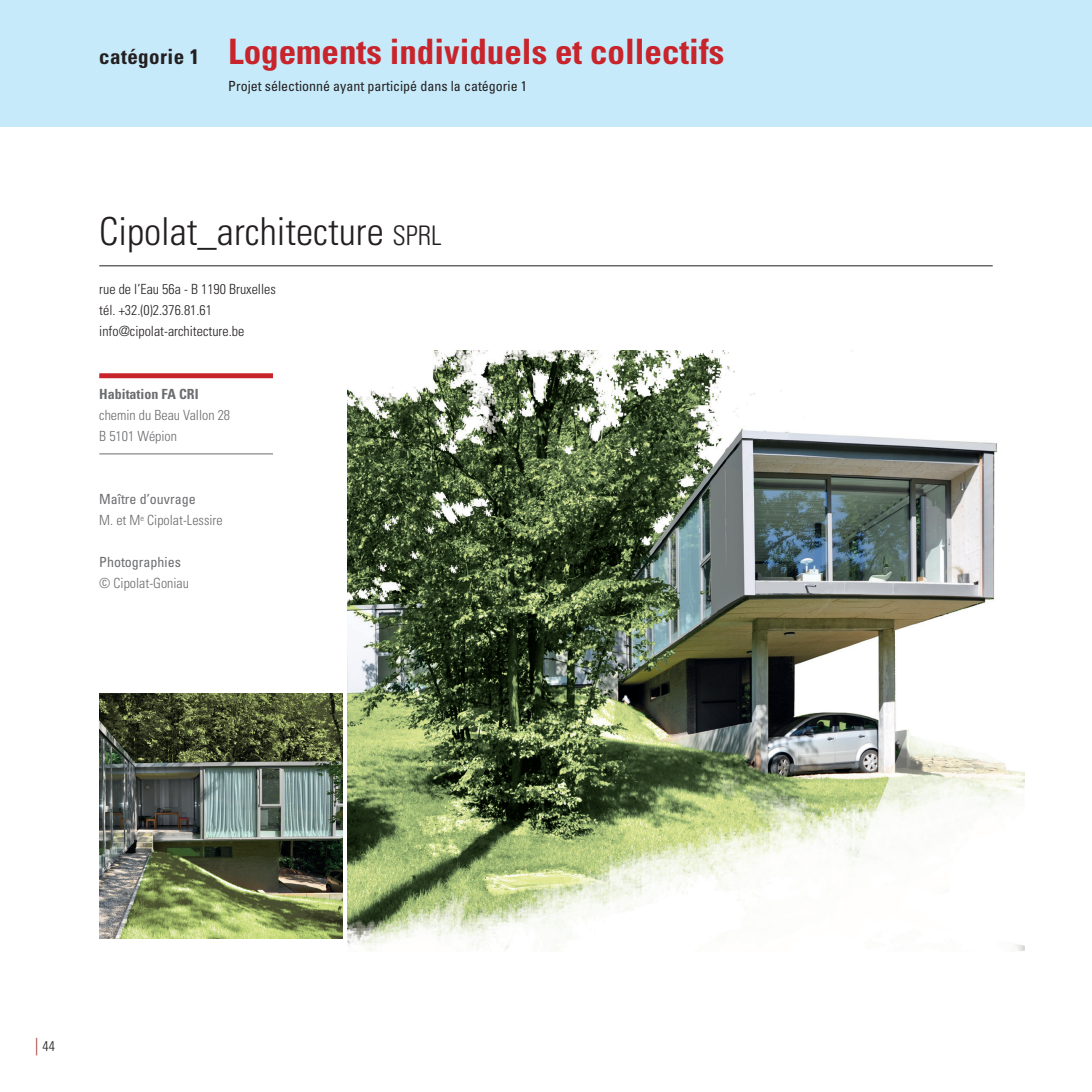
<style>
.page{position:relative;width:1092px;height:1092px;background:#fff}
.page>*{position:absolute;margin:0;border:0;box-sizing:border-box;transform-origin:0 0}
.t1{font:300 condensed 38.5px "Univers";color:#231f20}
.t2{font:700 condensed 35px "Univers";color:#c8242b}
.t3{font:300 condensed 14px/21px "Univers";color:#6c6d70}
.t4{font:300 condensed 14px/21px "Univers";color:#231f20}
.t5{font:condensed 14px "Univers";color:#231f20}
.t6{font:700 condensed 14px "Univers";color:#6c6d70}
.t7{font:condensed 14px "Univers";color:#6c6d70}
.s1{font-size:21px;color:#231f20}
.s2{font-size:26.95px}
.s3{font-weight:400}
.s4{font-size:17.5px;color:#a73931}
</style>
<div class="page">
<hr style="left:99px;top:265px;width:893px;height:1px;background:#231f20">
<div style="left:99px;top:373px;width:174px;height:5px;background:#c8242b"></div>
<hr style="left:99px;top:453px;width:174px;height:1px;background:#6c6d70">
<img style="left:99px;top:693px;width:243px;height:245px">
<img style="left:347px;top:351px;width:677px;height:600px">
<div style="left:0;top:0;width:1091px;height:126px;background:#c6eafa"></div>
<h2 class="t2" style="left:99px;top:30px;width:626px"><span class="s1">catégorie 1</span> Logements individuels et collectifs</h2>
<p class="t5" style="left:228px;top:77px;width:300px">Projet sélectionné ayant participé dans la catégorie 1</p>
<h1 class="t1" style="left:99px;top:208px;width:344px">Cipolat_architecture <span class="s2">sprl</span></h1>
<p class="t4" style="left:99px;top:279px;width:178px">rue de l’Eau 56a - B 1190 Bruxelles tél. +32.(0)2.376.81.61 info@cipolat-architecture.be</p>
<p class="t6" style="left:99px;top:385px;width:101px">Habitation FA CRI</p>
<p class="t3" style="left:99px;top:405px;width:132px">chemin du Beau Vallon 28<br>B 5101 Wépion</p>
<p class="t3" style="left:99px;top:489px;width:125px"><span class="s3">Maître d’ouvrage<br></span>M. et M<sup>e</sup> Cipolat-Lessire</p>
<p class="t7" style="left:99px;top:553px;width:83px">Photographies</p>
<p class="t3" style="left:99px;top:573px;width:91px">© Cipolat-Goniau</p>
<p class="t4" style="left:35px;top:1035px;width:22px"><span class="s4">|</span> 44</p>
</div>
